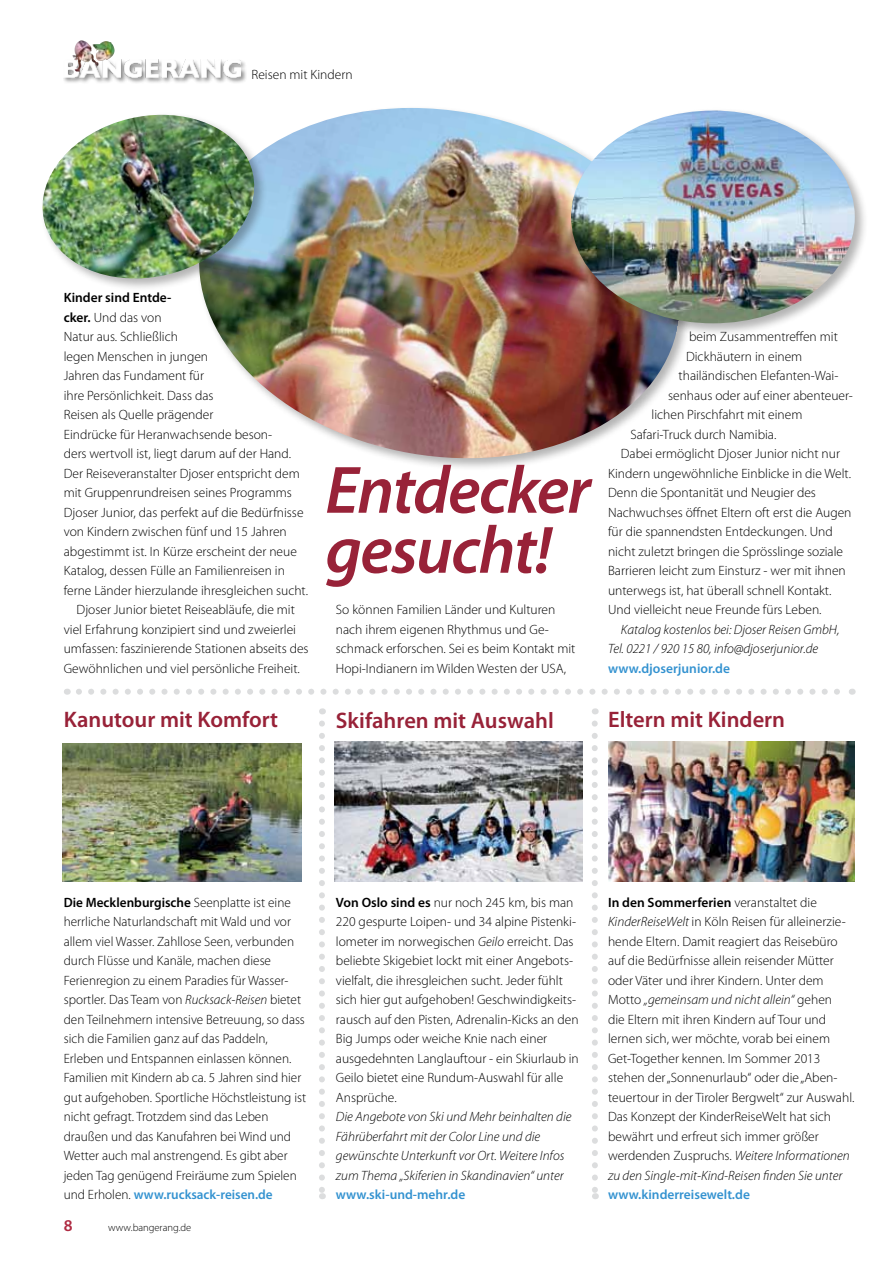
<style>
.page{position:relative;width:893px;height:1263px;background:#fff}
.page>*{position:absolute;margin:0;border:0;box-sizing:border-box;transform-origin:0 0}
.Headline_50_pt{font:italic 600 67.5px "Myriad Pro";letter-spacing:-.025em;color:#982238}
.Z_Headline_15_pt_Sub{font:600 22.5px "Myriad Pro";color:#982238}
.t1{font:600 16.5px "Myriad Pro";color:#af2a42}
.Fließtext_mit_Einzug{font:300 13.5px/19.5px "Myriad Pro";color:#000}
.Fließtext_mit_Einzug-2{font:italic 300 13.5px/19.5px "Myriad Pro";color:#000}
.Fließtext_mit_Einzug-3{font:600 13.5px "Myriad Pro";color:#3392d0}
.Rubrik{font:300 13.5px "Myriad Pro";color:#000}
.t2{font:300 10.5px "Myriad Pro";color:#000}
.s1{font-weight:600}
.s2{font-style:italic}
.s3{font-weight:600;color:#3392d0}
</style>
<div class="page">
<img style="left:334px;top:742px;width:249px;height:139px">
<img style="left:202px;top:108px;width:484px;height:360px">
<img style="left:62px;top:743px;width:240px;height:138px">
<svg style="left:319px;top:723px;width:6px;height:476px"></svg>
<svg style="left:592px;top:723px;width:6px;height:476px"></svg>
<svg style="left:79px;top:689px;width:761px;height:6px"></svg>
<img style="left:608px;top:742px;width:247px;height:139px">
<div style="left:568px;top:107px;width:300px;height:229px;background:#000;opacity:.3"></div>
<img style="left:571px;top:111px;width:284px;height:212px">
<div style="left:40px;top:112px;width:228px;height:180px;background:#000;opacity:.3"></div>
<img style="left:40px;top:115px;width:223px;height:173px">
<div style="left:64px;top:59px;width:183px;height:26px;background:#000;opacity:.45"></div>
<img style="left:64px;top:60px;width:177px;height:21px">
<p class="Rubrik" style="left:251px;top:66px;width:103px">Reisen mit Kindern</p>
<p class="Fließtext_mit_Einzug" style="left:64px;top:288px;width:246px"><span class="s1">Kinder sind Entde-<br>cker.</span> Und das von<br>Natur aus. Schließlich<br>legen Menschen in jungen<br>Jahren das Fundament für<br>ihre Persönlichkeit. Dass das<br>Reisen als Quelle prägender<br>Eindrücke für Heranwachsende beson-<br>ders wertvoll ist, liegt darum auf der Hand.<br>Der Reiseveranstalter Djoser entspricht dem mit Gruppenrundreisen seines Programms Djoser Junior, das perfekt auf die Bedürfnisse von Kindern zwischen fünf und 15 Jahren abgestimmt ist. In Kürze erscheint der neue Katalog, dessen Fülle an Familienreisen in ferne Länder hierzulande ihresgleichen sucht.</p>
<p class="Fließtext_mit_Einzug" style="left:64px;top:600px;width:246px;text-indent:13px">Djoser Junior bietet Reiseabläufe, die mit viel Erfahrung konzipiert sind und zweierlei umfassen: faszinierende Stationen abseits des Gewöhnlichen und viel persönliche Freiheit.</p>
<p class="Headline_50_pt" style="left:325px;top:447px;width:267px">Entdecker</p>
<p class="Headline_50_pt" style="left:325px;top:507px;width:228px">gesucht!</p>
<p class="Fließtext_mit_Einzug" style="left:336px;top:600px;width:241px">So können Familien Länder und Kulturen nach ihrem eigenen Rhythmus und Ge&shy;schmack erforschen. Sei es beim Kontakt mit Hopi-Indianern im Wilden Westen der USA,</p>
<p class="Fließtext_mit_Einzug" style="left:689px;top:327px;width:150px">beim Zusammentreffen mit</p>
<p class="Fließtext_mit_Einzug" style="left:686px;top:346px;width:118px">Dickhäutern in einem</p>
<p class="Fließtext_mit_Einzug" style="left:679px;top:366px;width:161px">thailändischen Elefanten-Wai-</p>
<p class="Fließtext_mit_Einzug" style="left:668px;top:385px;width:186px">senhaus oder auf einer abenteuer-</p>
<p class="Fließtext_mit_Einzug" style="left:652px;top:405px;width:152px">lichen Pirschfahrt mit einem</p>
<p class="Fließtext_mit_Einzug" style="left:631px;top:424px;width:147px">Safari-Truck durch Namibia.</p>
<p class="Fließtext_mit_Einzug" style="left:608px;top:444px;width:245px;text-indent:13px">Dabei ermöglicht Djoser Junior nicht nur Kindern ungewöhnliche Einblicke in die Welt.<br>Denn die Spontanität und Neugier des Nachwuchses öffnet Eltern oft erst die Augen für die spannendsten Entdeckungen. Und nicht zuletzt bringen die Sprösslinge soziale Barrieren leicht zum Einsturz - wer mit ihnen unterwegs ist, hat überall schnell Kontakt.<br>Und vielleicht neue Freunde fürs Leben.</p>
<p class="Fließtext_mit_Einzug-2" style="left:608px;top:619px;width:233px;text-indent:13px">Katalog kostenlos bei: Djoser Reisen GmbH,<br>Tel. 0221 / 920 15 80, info@djoserjunior.de</p>
<p class="Fließtext_mit_Einzug-3" style="left:608px;top:659px;width:123px">www.djoserjunior.de</p>
<p class="Z_Headline_15_pt_Sub" style="left:64px;top:705px;width:216px">Kanutour mit Komfort</p>
<p class="Z_Headline_15_pt_Sub" style="left:336px;top:706px;width:219px">Skifahren mit Auswahl</p>
<p class="Z_Headline_15_pt_Sub" style="left:608px;top:705px;width:179px">Eltern mit Kindern</p>
<p class="Fließtext_mit_Einzug" style="left:64px;top:892px;width:244px"><span class="s1">Die Mecklenburgische</span> Seenplatte ist eine herrliche Naturlandschaft mit Wald und vor allem viel Wasser. Zahllose Seen, verbunden durch Flüsse und Kanäle, machen diese Ferienregion zu einem Paradies für Wasser&shy;sportler. Das Team von <span class="s2">Rucksack-Reisen</span> bietet den Teilnehmern intensive Betreuung, so dass sich die Familien ganz auf das Paddeln, Erleben und Entspannen einlassen können.<br>Familien mit Kindern ab ca. 5 Jahren sind hier gut aufgehoben. Sportliche Höchstleistung ist nicht gefragt. Trotzdem sind das Leben draußen und das Kanufahren bei Wind und Wetter auch mal anstrengend. Es gibt aber jeden Tag genügend Freiräume zum Spielen und Erholen. <span class="s3">www.rucksack-reisen.de</span></p>
<p class="Fließtext_mit_Einzug" style="left:608px;top:892px;width:248px"><span class="s1">In den Sommerferien</span> veranstaltet die <span class="s2">KinderReiseWelt</span> in Köln Reisen für alleinerzie&shy;hende Eltern. Damit reagiert das Reisebüro auf die Bedürfnisse allein reisender Mütter oder Väter und ihrer Kindern. Unter dem Motto <span class="s2">„gemeinsam und nicht allein“</span> gehen<br>die Eltern mit ihren Kindern auf Tour und lernen sich, wer möchte, vorab bei einem Get-Together kennen. Im Sommer 2013 stehen der „Sonnenurlaub“ oder die „Aben&shy;teuertour in der Tiroler Bergwelt“ zur Auswahl.<br>Das Konzept der KinderReiseWelt hat sich bewährt und erfreut sich immer größer werdenden Zuspruchs. <span class="s2">Weitere Informationen zu den Single-mit-Kind-Reisen finden Sie unter </span><span class="s3">www.kinderreisewelt.de</span></p>
<p class="Fließtext_mit_Einzug" style="left:336px;top:892px;width:244px"><span class="s1">Von Oslo sind es</span> nur noch 245 km, bis man 220 gespurte Loipen- und 34 alpine Pistenki&shy;lometer im norwegischen <span class="s2">Geilo</span> erreicht. Das beliebte Skigebiet lockt mit einer Angebots&shy;vielfalt, die ihresgleichen sucht. Jeder fühlt sich hier gut aufgehoben! Geschwindigkeits&shy;rausch auf den Pisten, Adrenalin-Kicks an den Big Jumps oder weiche Knie nach einer ausgedehnten Langlauftour - ein Skiurlaub in Geilo bietet eine Rundum-Auswahl für alle Ansprüche.</p>
<p class="Fließtext_mit_Einzug-2" style="left:336px;top:1107px;width:237px">Die Angebote von Ski und Mehr beinhalten die Fährüberfahrt mit der Color Line und die gewünschte Unterkunft vor Ort. Weitere Infos zum Thema „Skiferien in Skandinavien“ unter</p>
<p class="Fließtext_mit_Einzug-3" style="left:336px;top:1186px;width:131px">www.ski-und-mehr.de</p>
<p class="t1" style="left:64px;top:1215px;width:10px">8</p>
<p class="t2" style="left:108px;top:1221px;width:85px">www.bangerang.de</p>
</div>
